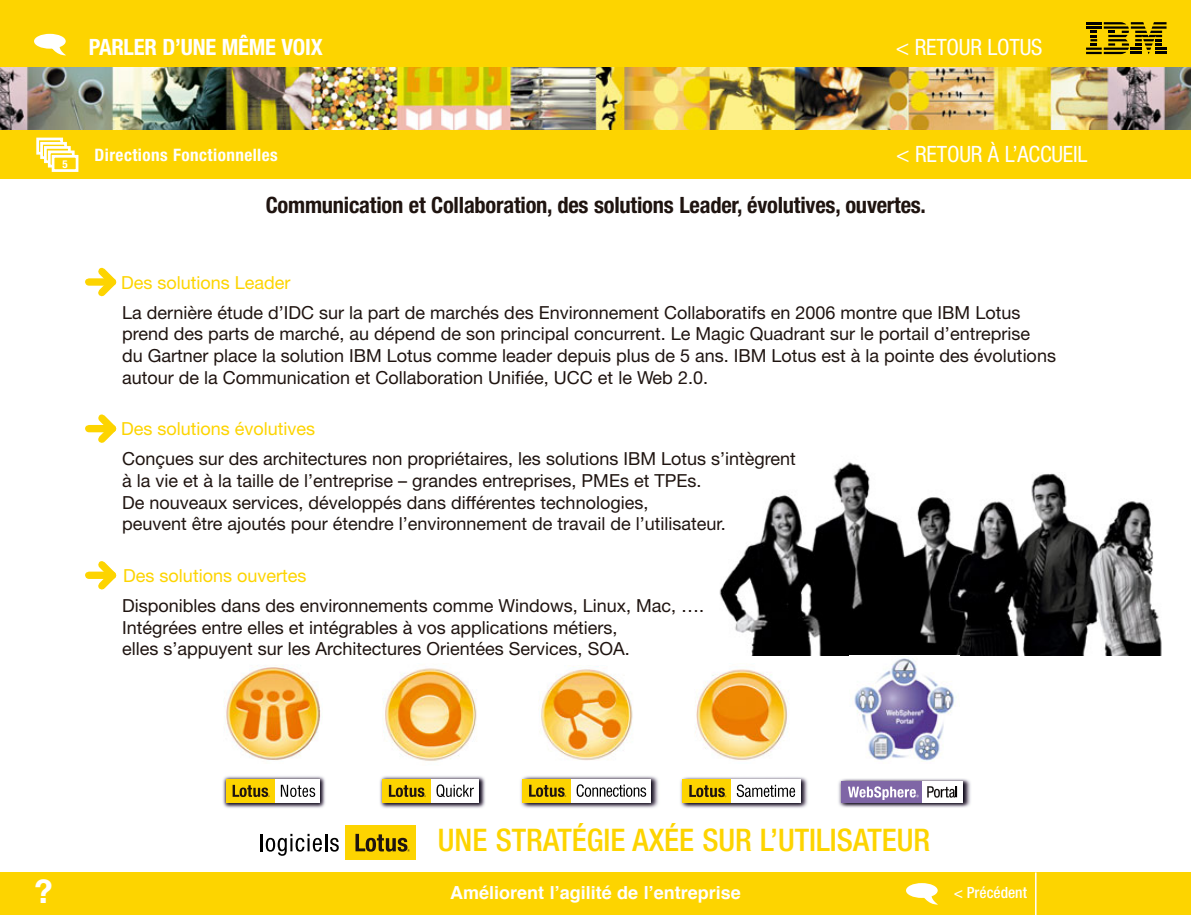
<style>
.page{position:relative;width:1191px;height:915px;background:#fff}
.page>*{position:absolute;margin:0;border:0;box-sizing:border-box;transform-origin:0 0}
.t1{font:700 32.55px "Helvetica Neue";color:#fff}
.t2{font:500 condensed 31.2px "Helvetica Neue";color:#fdd400}
.t3{font:700 condensed 22.5px "Helvetica Neue";letter-spacing:-.01em;color:#1f1410}
.t4{font:condensed 22.5px "Helvetica Neue";letter-spacing:-.01em;color:#fff}
.t5{font:700 condensed 22.5px "Helvetica Neue";letter-spacing:-.01em;color:#fff}
.t6{font:18px/21.6px "Helvetica Neue";color:#1f1410}
.t7{font:700 18px "Helvetica";color:#fff}
.t8{font:700 condensed 17.1px "Helvetica Neue";letter-spacing:.025em;color:#fff}
.t9{font:500 condensed 15.45px "Helvetica Neue";color:#fff}
.t10{font:700 condensed 10.95px "Helvetica Neue";color:#fff}
.s1{color:#fdd400}
</style>
<div class="page">
<img style="left:719px;top:462px;width:443px;height:193px">
<div style="left:0;top:0;width:1191px;height:179px;background:#fdd400"></div>
<svg style="left:1086px;top:22px;width:80px;height:32px"></svg>
<div style="left:0;top:872px;width:1191px;height:42px;background:#fdd400"></div>
<div style="left:34px;top:34px;width:32px;height:15px;background:#fff;border-radius:50%"></div>
<svg style="left:49px;top:43px;width:17px;height:13px"></svg>
<img style="left:0;top:67px;width:1191px;height:63px">
<div style="left:38px;top:139px;width:24px;height:14px;background:#fdd60d"></div>
<div style="left:36px;top:137px;width:27px;height:17px;border:3px solid #fff"></div>
<div style="left:40px;top:142px;width:27px;height:17px;border:3px solid #fff"></div>
<div style="left:44px;top:146px;width:27px;height:17px;border:3px solid #fff"></div>
<div style="left:49px;top:152px;width:24px;height:14px;background:#fdd712"></div>
<div style="left:48px;top:150px;width:27px;height:17px;border:3px solid #fff"></div>
<div style="left:53px;top:156px;width:24px;height:14px;background:#fdd400"></div>
<div style="left:52px;top:155px;width:26px;height:17px;border:3px solid #fff"></div>
<hr style="left:1035px;top:872px;width:1px;height:42px;background:#fff">
<div style="left:906px;top:882px;width:31px;height:15px;background:#fff;border-radius:50%"></div>
<svg style="left:921px;top:891px;width:17px;height:13px"></svg>
<svg style="left:85px;top:267px;width:32px;height:30px"></svg>
<svg style="left:85px;top:414px;width:32px;height:29px"></svg>
<svg style="left:85px;top:561px;width:32px;height:29px"></svg>
<img style="left:224px;top:664px;width:97px;height:96px">
<img style="left:694px;top:669px;width:95px;height:91px">
<img style="left:538px;top:666px;width:95px;height:95px">
<img style="left:382px;top:668px;width:95px;height:93px">
<img style="left:854px;top:658px;width:103px;height:104px">
<img style="left:520px;top:776px;width:139px;height:32px">
<div style="left:524px;top:778px;width:126px;height:24px;background:#fff"></div>
<div style="left:522px;top:778px;width:48px;height:24px;background:#fdd400"></div>
<svg style="left:529px;top:784px;width:37px;height:12px"></svg>
<svg style="left:576px;top:784px;width:70px;height:12px"></svg>
<img style="left:380px;top:776px;width:105px;height:32px">
<div style="left:382px;top:778px;width:97px;height:24px;background:#fff"></div>
<div style="left:382px;top:778px;width:48px;height:24px;background:#fdd400"></div>
<svg style="left:389px;top:784px;width:37px;height:12px"></svg>
<svg style="left:436px;top:784px;width:38px;height:13px"></svg>
<img style="left:680px;top:777px;width:128px;height:31px">
<div style="left:683px;top:778px;width:118px;height:24px;background:#fff"></div>
<div style="left:682px;top:778px;width:49px;height:24px;background:#fdd400"></div>
<svg style="left:689px;top:784px;width:37px;height:12px"></svg>
<svg style="left:737px;top:784px;width:58px;height:12px"></svg>
<img style="left:223px;top:776px;width:102px;height:32px">
<div style="left:226px;top:778px;width:94px;height:24px;background:#fff"></div>
<div style="left:226px;top:778px;width:48px;height:24px;background:#fdd400"></div>
<svg style="left:233px;top:784px;width:37px;height:12px"></svg>
<svg style="left:281px;top:784px;width:34px;height:12px"></svg>
<img style="left:838px;top:778px;width:133px;height:30px">
<div style="left:841px;top:781px;width:122px;height:21px;background:#fff"></div>
<svg style="left:927px;top:786px;width:30px;height:11px"></svg>
<div style="left:841px;top:781px;width:81px;height:21px;background:#7f66a6"></div>
<svg style="left:848px;top:786px;width:70px;height:13px"></svg>
<div style="left:345px;top:825px;width:71px;height:35px;background:#fdd400"></div>
<svg style="left:261px;top:833px;width:78px;height:22px"></svg>
<svg style="left:355px;top:833px;width:55px;height:18px"></svg>
<p class="t5" style="left:89px;top:39px;width:235px">PARLER D’UNE MÊME VOIX</p>
<p class="t4" style="left:895px;top:39px;width:148px">&lt; RETOUR LOTUS</p>
<p class="t10" style="left:62px;top:160px;width:7px">5</p>
<p class="t8" style="left:95px;top:149px;width:185px">Directions Fonctionnelles</p>
<p class="t4" style="left:896px;top:145px;width:193px">&lt; RETOUR À L’ACCUEIL</p>
<p class="t3" style="left:266px;top:197px;width:662px">Communication et Collaboration, des solutions Leader, évolutives, ouvertes.</p>
<p class="t6" style="left:121px;top:269px;width:900px;line-height:30.2px"><span class="s1">Des solutions Leader<br></span>La dernière étude d’IDC sur la part de marchés des Environnement Collaboratifs en 2006 montre que IBM Lotus</p>
<p class="t6" style="left:122px;top:325px;width:935px">prend des parts de marché, au dépend de son principal concurrent. Le Magic Quadrant sur le portail d’entreprise<br>du Gartner place la solution IBM Lotus comme leader depuis plus de 5 ans. IBM Lotus est à la pointe des évolutions autour de la Communication et Collaboration Unifiée, UCC et le Web 2.0.</p>
<p class="t6" style="left:121px;top:415px;width:676px;line-height:30.2px"><span class="s1">Des solutions évolutives<br></span>Conçues sur des architectures non propriétaires, les solutions IBM Lotus s’intègrent</p>
<p class="t6" style="left:122px;top:471px;width:605px">à la vie et à la taille de l’entreprise – grandes entreprises, PMEs et TPEs.<br>De nouveaux services, développés dans différentes technologies,<br>peuvent être ajoutés pour étendre l’environnement de travail de l’utilisateur.</p>
<p class="t6" style="left:122px;top:562px;width:583px;line-height:30.2px"><span class="s1">Des solutions ouvertes<br></span>Disponibles dans des environnements comme Windows, Linux, Mac, ….</p>
<p class="t6" style="left:122px;top:618px;width:509px">Intégrées entre elles et intégrables à vos applications métiers, elles s’appuyent sur les Architectures Orientées Services, SOA.</p>
<p class="t1" style="left:35px;top:879px;width:20px">?</p>
<p class="t2" style="left:438px;top:828px;width:494px">UNE STRATÉGIE AXÉE SUR L’UTILISATEUR</p>
<p class="t7" style="left:450px;top:884px;width:292px">Améliorent l’agilité de l’entreprise</p>
<p class="t9" style="left:954px;top:886px;width:75px">&lt; Précédent</p>
</div>
